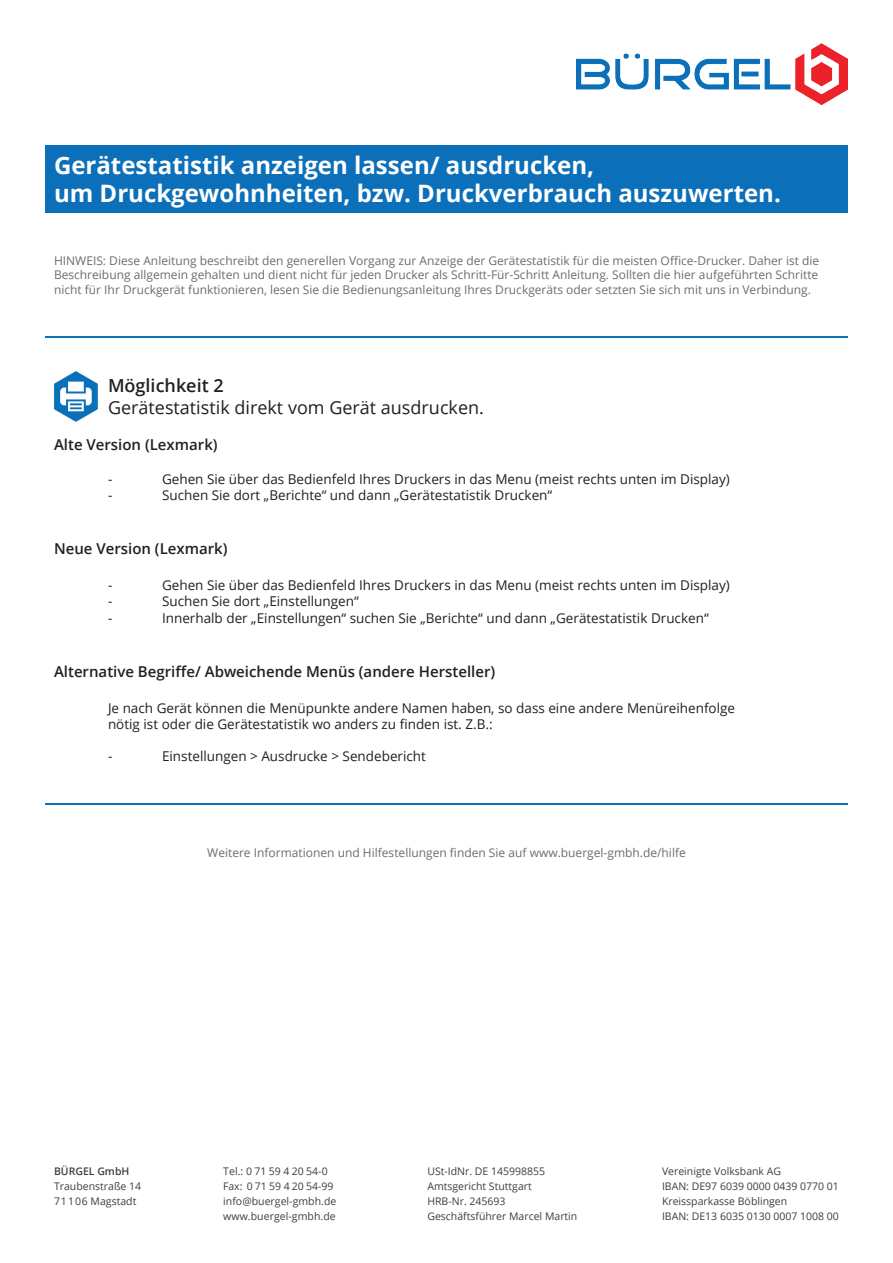
<style>
.page{position:relative;width:893px;height:1263px;background:#fff}
.page>*{position:absolute;margin:0;border:0;box-sizing:border-box;transform-origin:0 0}
.t1{font:700 24px/28.8px "Open Sans";color:#fff}
.t2{font:18px "Open Sans";color:#231f20}
.t3{font:600 18px "Open Sans";color:#231f20}
.t4{font:600 15px "Open Sans";color:#231f20}
.t5{font:13.5px/16.2px "Open Sans";color:#231f20}
.t6{font:12px/14.4px "Open Sans";color:#6c6d70;text-align:justify}
.t7{font:10.5px/15px "Open Sans";color:#3e3e3f}
.t8{font:600 10.5px "Open Sans";color:#3e3e3f}
</style>
<div class="page">
<div style="left:45px;top:145px;width:803px;height:68px;background:#0b6fb9"></div>
<hr style="left:45px;top:804px;width:803px;height:1px;background:#0b6fb9">
<img style="left:577px;top:43px;width:271px;height:61px">
<img style="left:54px;top:371px;width:43px;height:50px">
<hr style="left:45px;top:336px;width:803px;height:1px;background:#0b6fb9">
<h1 class="t1" style="left:54px;top:150px;width:728px">Gerätestatistik anzeigen lassen/ ausdrucken,<br>um Druckgewohnheiten, bzw. Druckverbrauch auszuwerten.</h1>
<p class="t6" style="left:54px;top:253px;width:767px">HINWEIS: Diese Anleitung beschreibt den generellen Vorgang zur Anzeige der Gerätestatistik für die meisten Office-Drucker. Daher ist die Beschreibung allgemein gehalten und dient nicht für jeden Drucker als Schritt-Für-Schritt Anleitung. Sollten die hier aufgeführten Schritte nicht für Ihr Druckgerät funktionieren, lesen Sie die Bedienungsanleitung Ihres Druckgeräts oder setzten Sie sich mit uns in Verbindung.</p>
<h2 class="t3" style="left:108px;top:373px;width:117px">Möglichkeit 2</h2>
<h2 class="t2" style="left:108px;top:395px;width:377px">Gerätestatistik direkt vom Gerät ausdrucken.</h2>
<p class="t4" style="left:54px;top:434px;width:165px">Alte Version (Lexmark)</p>
<p class="t5" style="left:108px;top:471px;width:6px">-</p>
<p class="t5" style="left:162px;top:471px;width:569px">Gehen Sie über das Bedienfeld Ihres Druckers in das Menu (meist rechts unten im Display)</p>
<p class="t5" style="left:108px;top:487px;width:6px">-</p>
<p class="t5" style="left:162px;top:487px;width:392px">Suchen Sie dort „Berichte“ und dann „Gerätestatistik Drucken“</p>
<p class="t4" style="left:54px;top:538px;width:175px">Neue Version (Lexmark)</p>
<p class="t5" style="left:108px;top:577px;width:6px">-</p>
<p class="t5" style="left:162px;top:577px;width:569px">Gehen Sie über das Bedienfeld Ihres Druckers in das Menu (meist rechts unten im Display)</p>
<p class="t5" style="left:108px;top:593px;width:6px">-</p>
<p class="t5" style="left:162px;top:593px;width:198px">Suchen Sie dort „Einstellungen“</p>
<p class="t5" style="left:108px;top:609px;width:6px">-</p>
<p class="t5" style="left:162px;top:609px;width:548px">Innerhalb der „Einstellungen“ suchen Sie „Berichte“ und dann „Gerätestatistik Drucken“</p>
<p class="t4" style="left:54px;top:661px;width:443px">Alternative Begriffe/ Abweichende Menüs (andere Hersteller)</p>
<p class="t5" style="left:108px;top:699px;width:629px">Je nach Gerät können die Menüpunkte andere Namen haben, so dass eine andere Menüreihenfolge nötig ist oder die Gerätestatistik wo anders zu finden ist. Z.B.:</p>
<p class="t5" style="left:108px;top:748px;width:6px">-</p>
<p class="t5" style="left:162px;top:748px;width:265px">Einstellungen &gt; Ausdrucke &gt; Sendebericht</p>
<p class="t6" style="left:207px;top:845px;width:480px">Weitere Informationen und Hilfestellungen finden Sie auf www.buergel-gmbh.de/hilfe</p>
<p class="t8" style="left:54px;top:1164px;width:77px">BÜRGEL GmbH</p>
<p class="t7" style="left:54px;top:1179px;width:89px">Traubenstraße 14<br>71106 Magstadt</p>
<p class="t7" style="left:223px;top:1164px;width:115px">Tel.: 0 71 59 4 20 54-0<br>Fax: 0 71 59 4 20 54-99 info@buergel-gmbh.de www.buergel-gmbh.de</p>
<p class="t7" style="left:427px;top:1164px;width:152px">USt-IdNr. DE 145998855<br>Amtsgericht Stuttgart<br>HRB-Nr. 245693<br>Geschäftsführer Marcel Martin</p>
<p class="t7" style="left:662px;top:1164px;width:178px">Vereinigte Volksbank AG<br>IBAN: DE97 6039 0000 0439 0770 01<br>Kreissparkasse Böblingen<br>IBAN: DE13 6035 0130 0007 1008 00</p>
</div>
